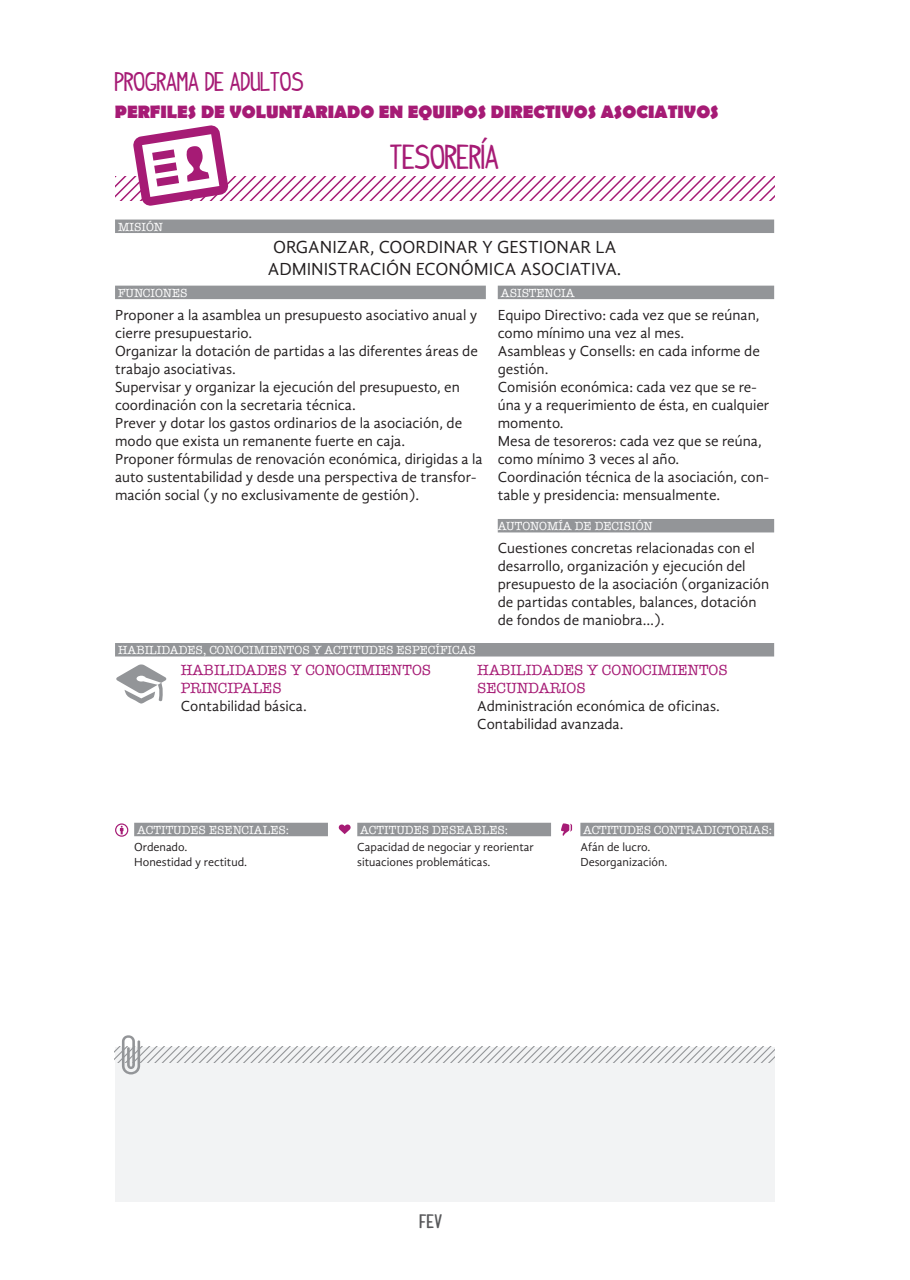
<style>
.page{position:relative;width:910px;height:1280px;background:#fff}
.page>*{position:absolute;margin:0;border:0;box-sizing:border-box;transform-origin:0 0}
.Ficha_Titulo_Cargo-I{font:27px "Indy Pimp Ntilde";color:#a61b75}
.t1{font:21px "Indy Pimp";color:#a61b75}
.Ficha_Corrido_L-Gand{font:18px/21.6px "Gandhi Sans";color:#231f20}
.categoria_ficha{font:700 18px "Berlin Sans FB";color:#a61b75}
.Ficha_Corrido_M_Gand{font:15px/18px "Gandhi Sans";color:#231f20}
.Ficha_Corrido_M_Gand-2{font:15px/18px "American Typewriter";color:#a61b75}
.t2{font:700 15px "indypimp";color:#57585a}
.Ficha_Corrido_S-Gand{font:12px/14.4px "Gandhi Sans";color:#231f20}
.Ficha_T_Campo_M{font:12px "American Typewriter";color:#fff}
.Ficha_T_campo_S-Amer{font:12px "American Typewriter";color:#fff}
.s1{color:#a61b75}
</style>
<div class="page">
<svg style="left:115px;top:125px;width:660px;height:81px"></svg>
<div style="left:115px;top:220px;width:659px;height:13px;background:#939598"></div>
<div style="left:115px;top:643px;width:659px;height:13px;background:#939598"></div>
<div style="left:115px;top:286px;width:371px;height:13px;background:#939598"></div>
<div style="left:498px;top:286px;width:276px;height:13px;background:#939598"></div>
<div style="left:498px;top:519px;width:276px;height:13px;background:#939598"></div>
<svg style="left:116px;top:664px;width:51px;height:39px"></svg>
<div style="left:580px;top:823px;width:194px;height:13px;background:#939598"></div>
<svg style="left:561px;top:823px;width:11px;height:13px"></svg>
<div style="left:134px;top:823px;width:194px;height:13px;background:#939598"></div>
<svg style="left:115px;top:823px;width:13px;height:14px"></svg>
<div style="left:357px;top:823px;width:194px;height:13px;background:#939598"></div>
<svg style="left:338px;top:824px;width:13px;height:10px"></svg>
<div style="left:116px;top:1047px;width:659px;height:154px;background:#f2f3f4"></div>
<svg style="left:115px;top:1035px;width:660px;height:39px"></svg>
<h2 class="t1" style="left:115px;top:72px;width:190px">PROGRAMA DE ADULTOS</h2>
<p class="categoria_ficha" style="left:115px;top:102px;width:606px">PERFILES DE VOLUNTARIADO EN EQUIPOS DIRECTIVOS ASOCIATIVOS</p>
<p class="Ficha_T_Campo_M" style="left:118px;top:220px;width:46px">MISIÓN</p>
<p class="Ficha_Titulo_Cargo-I" style="left:390px;top:137px;width:110px">TESORERÍA</p>
<p class="Ficha_Corrido_L-Gand" style="left:268px;top:236px;width:355px">ORGANIZAR, COORDINAR Y GESTIONAR LA<br>ADMINISTRACIÓN ECONÓMICA ASOCIATIVA.</p>
<p class="Ficha_Corrido_M_Gand" style="left:115px;top:306px;width:364px">Proponer a la asamblea un presupuesto asociativo anual y cierre presupuestario.</p>
<p class="Ficha_Corrido_M_Gand" style="left:115px;top:342px;width:364px">Organizar la dotación de partidas a las diferentes áreas de trabajo asociativas.</p>
<p class="Ficha_Corrido_M_Gand" style="left:115px;top:378px;width:346px">Supervisar y organizar la ejecución del presupuesto, en coordinación con la secretaria técnica.</p>
<p class="Ficha_Corrido_M_Gand" style="left:115px;top:414px;width:349px">Prever y dotar los gastos ordinarios de la asociación, de modo que exista un remanente fuerte en caja.</p>
<p class="Ficha_Corrido_M_Gand" style="left:115px;top:450px;width:369px">Proponer fórmulas de renovación económica, dirigidas a la auto sustentabilidad y desde una perspectiva de transfor&shy;mación social (y no exclusivamente de gestión).</p>
<p class="Ficha_T_Campo_M" style="left:118px;top:286px;width:71px">FUNCIONES</p>
<p class="Ficha_T_Campo_M" style="left:501px;top:286px;width:75px">ASISTENCIA</p>
<p class="Ficha_Corrido_M_Gand" style="left:498px;top:306px;width:263px">Equipo Directivo: cada vez que se reúnan, como mínimo una vez al mes.</p>
<p class="Ficha_Corrido_M_Gand" style="left:498px;top:342px;width:264px">Asambleas y Consells: en cada informe de gestión.</p>
<p class="Ficha_Corrido_M_Gand" style="left:498px;top:378px;width:273px">Comisión económica: cada vez que se re&shy;úna y a requerimiento de ésta, en cualquier momento.</p>
<p class="Ficha_Corrido_M_Gand" style="left:498px;top:432px;width:265px">Mesa de tesoreros: cada vez que se reúna, como mínimo 3 veces al año.</p>
<p class="Ficha_Corrido_M_Gand" style="left:498px;top:468px;width:273px">Coordinación técnica de la asociación, con&shy;table y presidencia: mensualmente.</p>
<p class="Ficha_Corrido_M_Gand" style="left:498px;top:539px;width:273px">Cuestiones concretas relacionadas con el desarrollo, organización y ejecución del presupuesto de la asociación (organización de partidas contables, balances, dotación de fondos de maniobra…).</p>
<p class="Ficha_T_Campo_M" style="left:498px;top:519px;width:157px">AUTONOMÍA DE DECISIÓN</p>
<p class="Ficha_T_Campo_M" style="left:118px;top:643px;width:359px">HABILIDADES, CONOCIMIENTOS Y ACTITUDES ESPECÍFICAS</p>
<p class="Ficha_Corrido_M_Gand-2" style="left:181px;top:661px;width:252px">HABILIDADES Y CONOCIMIENTOS<br>PRINCIPALES</p>
<p class="Ficha_Corrido_M_Gand" style="left:181px;top:697px;width:128px">Contabilidad básica.</p>
<p class="Ficha_Corrido_M_Gand-2" style="left:477px;top:661px;width:252px">HABILIDADES Y CONOCIMIENTOS</p>
<p class="Ficha_Corrido_M_Gand-2" style="left:477px;top:679px;width:110px">SECUNDARIOS</p>
<p class="Ficha_Corrido_M_Gand" style="left:477px;top:697px;width:244px">Administración económica de oficinas.</p>
<p class="Ficha_Corrido_M_Gand" style="left:477px;top:715px;width:148px">Contabilidad avanzada.</p>
<p class="Ficha_T_campo_S-Amer" style="left:137px;top:823px;width:153px">ACTITUDES ESENCIALES:</p>
<p class="Ficha_T_campo_S-Amer" style="left:360px;top:823px;width:149px">ACTITUDES DESEABLES:</p>
<p class="Ficha_T_campo_S-Amer" style="left:583px;top:823px;width:190px">ACTITUDES CONTRADICTORIAS:</p>
<p class="Ficha_Corrido_S-Gand" style="left:134px;top:840px;width:55px">Ordenado.</p>
<p class="Ficha_Corrido_S-Gand" style="left:134px;top:854px;width:115px">Honestidad y rectitud.</p>
<p class="Ficha_Corrido_S-Gand" style="left:357px;top:840px;width:178px">Capacidad de negociar y reorientar situaciones problemáticas.</p>
<p class="Ficha_Corrido_S-Gand" style="left:580px;top:840px;width:72px">Afán de lucro.</p>
<p class="Ficha_Corrido_S-Gand" style="left:580px;top:854px;width:89px">Desorganización.</p>
<p class="t2" style="left:420px;top:1214px;width:50px">FEV | <span class="s1">50</span></p>
</div>
